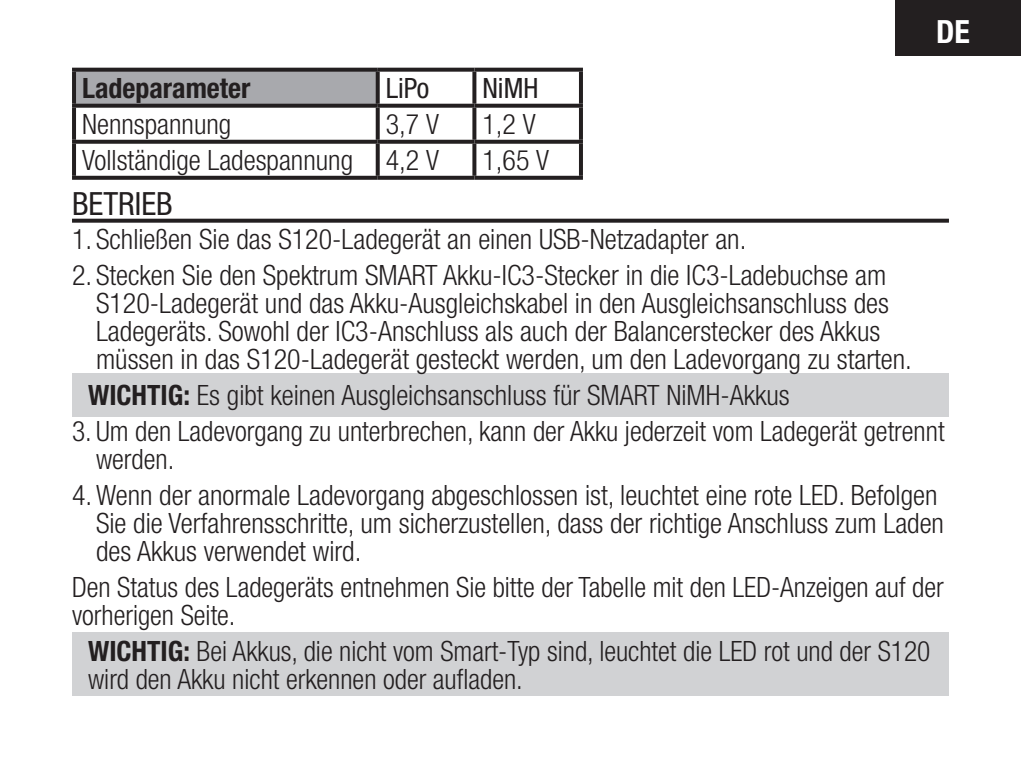
<style>
.page{position:relative;width:1021px;height:772px;background:#fff}
.page>*{position:absolute;margin:0;border:0;box-sizing:border-box;transform-origin:0 0}
.Section_Header{font:condensed 32px "Helvetica Neue LT Std";color:#231f20}
.t1{font:700 condensed 32px "Helvetica Neue LT Std";color:#fff}
.body{font:300 condensed 28px/28px "Helvetica Neue LT Std";color:#231f20}
.body-2{font:700 condensed 28px "Helvetica Neue LT Std";color:#231f20}
.body-3{font:condensed 28px "Helvetica Neue LT Std";color:#231f20}
.s1{font-weight:700}
</style>
<div class="page">
<div style="left:895px;top:0;width:125px;height:55px;background:#231f20"></div>
<div style="left:72px;top:373px;width:876px;height:43px;background:#d1d2d4"></div>
<div style="left:72px;top:631px;width:876px;height:64px;background:#d1d2d4"></div>
<div style="left:74px;top:70px;width:304px;height:36px;background:#a8a9ad"></div>
<svg style="left:72px;top:68px;width:306px;height:4px"></svg>
<hr style="left:72px;top:72px;width:4px;height:32px;background:#231f20">
<svg style="left:378px;top:68px;width:96px;height:4px"></svg>
<svg style="left:376px;top:72px;width:4px;height:32px"></svg>
<svg style="left:474px;top:68px;width:109px;height:4px"></svg>
<svg style="left:472px;top:72px;width:4px;height:32px"></svg>
<hr style="left:579px;top:72px;width:4px;height:32px;background:#231f20">
<svg style="left:72px;top:104px;width:306px;height:4px"></svg>
<hr style="left:72px;top:108px;width:4px;height:32px;background:#231f20">
<svg style="left:378px;top:104px;width:96px;height:4px"></svg>
<svg style="left:376px;top:108px;width:4px;height:32px"></svg>
<svg style="left:474px;top:104px;width:109px;height:4px"></svg>
<svg style="left:472px;top:108px;width:4px;height:32px"></svg>
<hr style="left:579px;top:108px;width:4px;height:32px;background:#231f20">
<svg style="left:72px;top:140px;width:306px;height:4px"></svg>
<hr style="left:72px;top:144px;width:4px;height:32px;background:#231f20">
<svg style="left:378px;top:140px;width:96px;height:4px"></svg>
<svg style="left:376px;top:144px;width:4px;height:32px"></svg>
<svg style="left:474px;top:140px;width:109px;height:4px"></svg>
<svg style="left:472px;top:144px;width:4px;height:32px"></svg>
<hr style="left:579px;top:144px;width:4px;height:32px;background:#231f20">
<svg style="left:72px;top:176px;width:306px;height:4px"></svg>
<svg style="left:378px;top:176px;width:96px;height:4px"></svg>
<svg style="left:474px;top:176px;width:109px;height:4px"></svg>
<svg style="left:72px;top:218px;width:876px;height:4px;background:#484546"></svg>
<p class="t1" style="left:936px;top:13px;width:35px">DE</p>
<p class="body-2" style="left:82px;top:71px;width:170px">Ladeparameter</p>
<p class="body-3" style="left:386px;top:71px;width:45px">LiPo</p>
<p class="body-3" style="left:482px;top:71px;width:58px">NiMH</p>
<p class="body" style="left:82px;top:109px;width:151px">Nennspannung</p>
<p class="body" style="left:386px;top:109px;width:55px">3,7 V</p>
<p class="body" style="left:482px;top:109px;width:55px">1,2 V</p>
<p class="body" style="left:82px;top:145px;width:272px">Vollständige Ladespannung</p>
<p class="body" style="left:386px;top:145px;width:55px">4,2 V</p>
<p class="body" style="left:482px;top:145px;width:68px">1,65 V</p>
<p class="Section_Header" style="left:72px;top:185px;width:102px">BETRIEB</p>
<p class="body" style="left:72px;top:224px;width:676px">1. Schließen Sie das S120-Ladegerät an einen USB-Netzadapter an.</p>
<p class="body" style="left:96px;top:260px;width:817px;text-indent:-24px">2. Stecken Sie den Spektrum SMART Akku-IC3-Stecker in die IC3-Ladebuchse am S120-Ladegerät und das Akku-Ausgleichskabel in den Ausgleichsanschluss des Ladegeräts. Sowohl der IC3-Anschluss als auch der Balancerstecker des Akkus müssen in das S120-Ladegerät gesteckt werden, um den Ladevorgang zu starten.</p>
<p class="body" style="left:88px;top:380px;width:703px"><span class="s1">WICHTIG:</span> Es gibt keinen Ausgleichsanschluss für SMART NiMH-Akkus</p>
<p class="body" style="left:96px;top:416px;width:850px;text-indent:-24px">3. Um den Ladevorgang zu unterbrechen, kann der Akku jederzeit vom Ladegerät getrennt werden.</p>
<p class="body" style="left:96px;top:480px;width:849px;text-indent:-24px">4.Wenn der anormale Ladevorgang abgeschlossen ist, leuchtet eine rote LED. Befolgen<br>Sie die Verfahrensschritte, um sicherzustellen, dass der richtige Anschluss zum Laden des Akkus verwendet wird.</p>
<p class="body" style="left:72px;top:572px;width:873px">Den Status des Ladegeräts entnehmen Sie bitte der Tabelle mit den LED-Anzeigen auf der vorherigen Seite.</p>
<p class="body" style="left:88px;top:636px;width:843px"><span class="s1">WICHTIG:</span> Bei Akkus, die nicht vom Smart-Typ sind, leuchtet die LED rot und der S120 wird den Akku nicht erkennen oder aufladen.</p>
</div>
